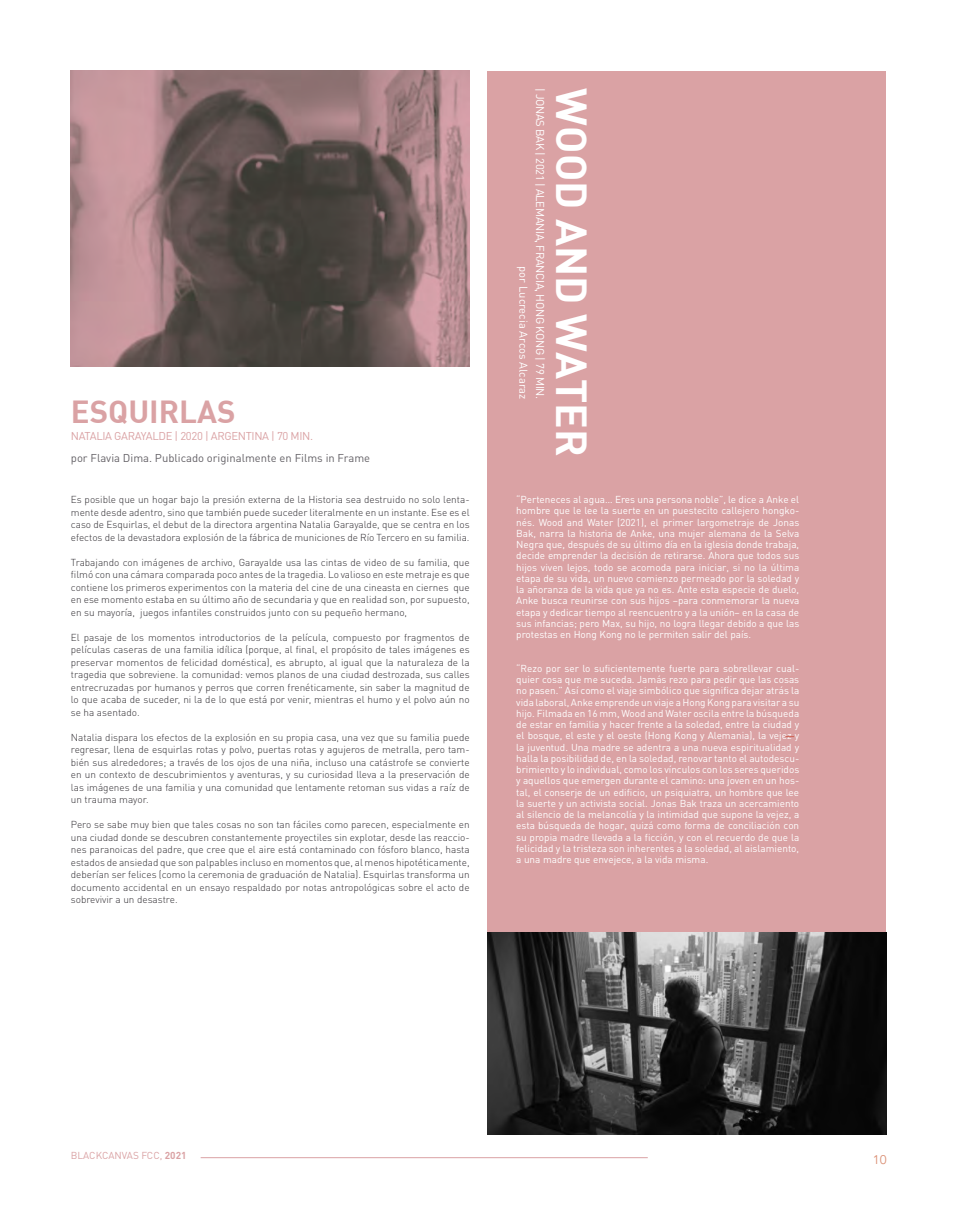
<style>
.page{position:relative;width:957px;height:1205px;background:#fff}
.page>*{position:absolute;margin:0;border:0;box-sizing:border-box;transform-origin:0 0}
.t1{font:42.5px "DIN Bold";color:#fff}
.t2{font:31.25px "DIN Bold";color:#daa2a4}
.t3{font:12.5px "Avenir";color:#da8f74}
.t4{font:11.25px "DIN";color:#646166}
.t5{font:11.25px "DIN";letter-spacing:-.03em;color:#fff}
.t6{font:11.25px "DIN";letter-spacing:-.03em;color:#daa2a4}
.t7{font:11.25px "DIN";color:#fff}
.t8{font:300 10px/12.5px "DIN Pro";color:#302d32;text-align:justify}
.t9{font:10px/11.2px "DIN";color:#fff;text-align:justify}
.t10{font:10px "DIN";color:#daa2a4}
.s1{font-weight:700}
</style>
<div class="page">
<hr style="left:201px;top:1157px;width:447px;height:1px;background:#daa2a4">
<div style="left:487px;top:71px;width:399px;height:1063px;background:#daa2a4"></div>
<img style="left:71px;top:71px;width:398px;height:295px">
<img style="left:487px;top:932px;width:399px;height:202px">
<h2 class="t2" style="left:71px;top:391px;width:166px">ESQUIRLAS</h2>
<p class="t6" style="left:71px;top:429px;width:244px">NATALIA GARAYALDE | 2020 | ARGENTINA | 70 MIN.</p>
<p class="t4" style="left:71px;top:450px;width:301px">por Flavia Dima. Publicado originalmente en Films in Frame</p>
<p class="t8" style="left:71px;top:492px;width:400px">Es posible que un hogar bajo la presión externa de la Historia sea destruido no solo lenta&shy;mente desde adentro, sino que también puede suceder literalmente en un instante. Ese es el caso de Esquirlas, el debut de la directora argentina Natalia Garayalde, que se centra en los efectos de la devastadora explosión de la fábrica de municiones de Río Tercero en su familia.</p>
<p class="t8" style="left:71px;top:555px;width:400px">Trabajando con imágenes de archivo, Garayalde usa las cintas de video de su familia, que filmó con una cámara comparada poco antes de la tragedia. Lo valioso en este metraje es que contiene los primeros experimentos con la materia del cine de una cineasta en ciernes que en ese momento estaba en su último año de secundaria y que en realidad son, por supuesto, en su mayoría, juegos infantiles construidos junto con su pequeño hermano,</p>
<p class="t8" style="left:71px;top:630px;width:400px">El pasaje de los momentos introductorios de la película, compuesto por fragmentos de películas caseras de una familia idílica (porque, al final, el propósito de tales imágenes es preservar momentos de felicidad doméstica), es abrupto, al igual que la naturaleza de la tragedia que sobreviene. la comunidad: vemos planos de una ciudad destrozada, sus calles entrecruzadas por humanos y perros que corren frenéticamente, sin saber la magnitud de lo que acaba de suceder, ni la de lo que está por venir, mientras el humo y el polvo aún no se ha asentado.</p>
<p class="t8" style="left:71px;top:730px;width:400px">Natalia dispara los efectos de la explosión en su propia casa, una vez que su familia puede regresar, llena de esquirlas rotas y polvo, puertas rotas y agujeros de metralla, pero tam&shy;bién sus alrededores; a través de los ojos de una niña, incluso una catástrofe se convierte en un contexto de descubrimientos y aventuras, y su curiosidad lleva a la preservación de las imágenes de una familia y una comunidad que lentamente retoman sus vidas a raíz de un trauma mayor.</p>
<p class="t8" style="left:71px;top:817px;width:400px">Pero se sabe muy bien que tales cosas no son tan fáciles como parecen, especialmente en una ciudad donde se descubren constantemente proyectiles sin explotar, desde las reaccio&shy;nes paranoicas del padre, que cree que el aire está contaminado con fósforo blanco, hasta estados de ansiedad que son palpables incluso en momentos que, al menos hipotéticamente, deberían ser felices (como la ceremonia de graduación de Natalia). Esquirlas transforma un documento accidental en un ensayo respaldado por notas antropológicas sobre el acto de sobrevivir a un desastre.</p>
<p class="t5" style="left:547px;top:88px;width:313px;rotate:90deg">| JONAS BAK | 2021 | ALEMANIA, FRANCIA, HONG KONG | 79 MIN.</p>
<p class="t7" style="left:530px;top:266px;width:135px;rotate:90deg">por Lucrecia Arcos Alcaraz</p>
<h1 class="t1" style="left:599px;top:88px;width:370px;rotate:90deg">WOOD AND WATER</h1>
<p class="t9" style="left:516px;top:494px;width:284px">“Perteneces al agua… Eres una persona noble”, le dice a Anke el hombre que le lee la suerte en un puestecito callejero hongko&shy;nés. Wood and Water (2021), el primer largometraje de Jonas Bak, narra la historia de Anke, una mujer alemana de la Selva Negra que, después de su último día en la iglesia donde trabaja, decide emprender la decisión de retirarse. Ahora que todos sus hijos viven lejos, todo se acomoda para iniciar, si no la última etapa de su vida, un nuevo comienzo permeado por la soledad y la añoranza de la vida que ya no es. Ante esta especie de duelo, Anke busca reunirse con sus hijos –para conmemorar la nueva etapa y dedicar tiempo al reencuentro y a la unión– en la casa de sus infancias; pero Max, su hijo, no logra llegar debido a que las protestas en Hong Kong no le permiten salir del país.</p>
<p class="t9" style="left:516px;top:662px;width:284px">“Rezo por ser lo suficientemente fuerte para sobrellevar cual&shy;quier cosa que me suceda. Jamás rezo para pedir que las cosas no pasen.” Así como el viaje simbólico que significa dejar atrás la vida laboral, Anke emprende un viaje a Hong Kong para visitar a su hijo. Filmada en 16 mm, Wood and Water oscila entre la búsqueda de estar en familia y hacer frente a la soledad, entre la ciudad y el bosque, el este y el oeste (Hong Kong y Alemania), la vejez y la juventud. Una madre se adentra a una nueva espiritualidad y halla la posibilidad de, en la soledad, renovar tanto el autodescu&shy;brimiento y lo individual, como los vínculos con los seres queridos y aquellos que emergen durante el camino: una joven en un hos&shy;tal, el conserje de un edificio, un psiquiatra, un hombre que lee la suerte y un activista social. Jonas Bak traza un acercamiento al silencio de la melancolía y la intimidad que supone la vejez, a esta búsqueda de hogar, quizá como forma de conciliación con su propia madre llevada a la ficción, y con el recuerdo de que la felicidad y la tristeza son inherentes a la soledad, al aislamiento, a una madre que envejece, a la vida misma.</p>
<p class="t10" style="left:71px;top:1149px;width:117px">BLACKCANVAS FCC, <span class="s1">2021</span></p>
<p class="t3" style="left:873px;top:1152px;width:15px">10</p>
</div>
